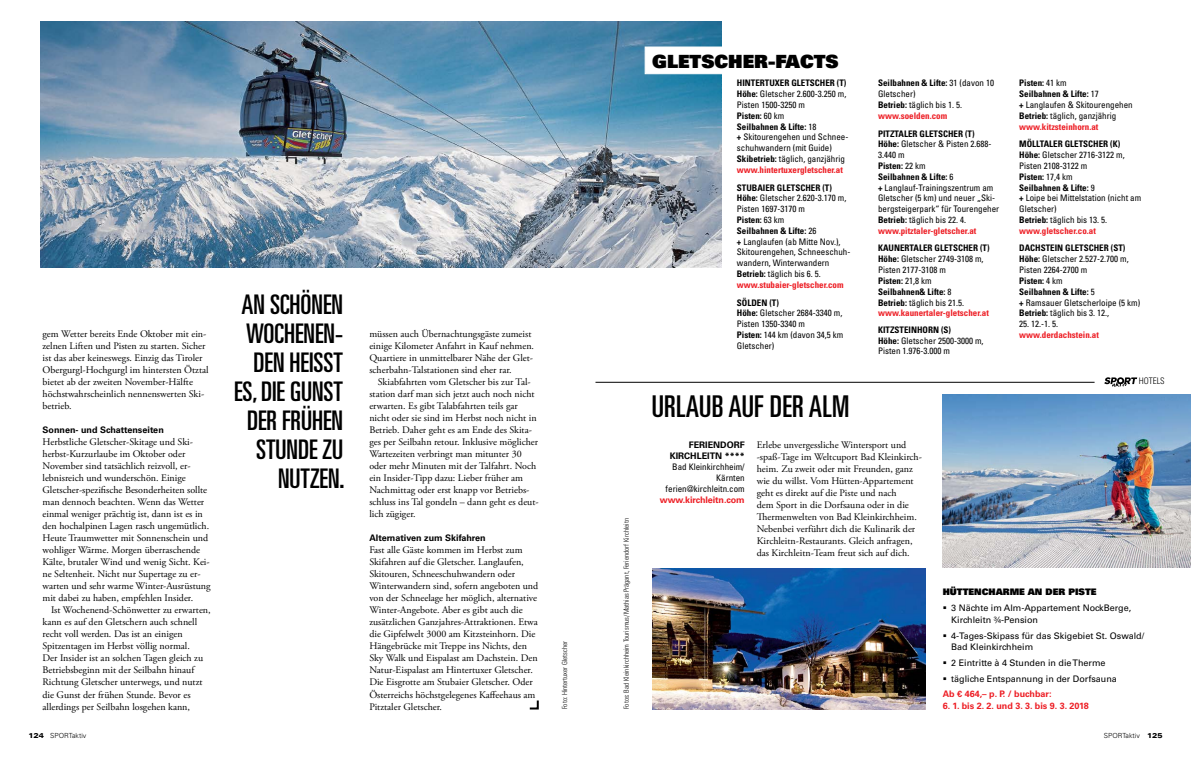
<style>
.page{position:relative;width:1191px;height:766px;background:#fff}
.page>*{position:absolute;margin:0;border:0;box-sizing:border-box;transform-origin:0 0}
.t1{font:ultra-condensed 30px "Univers LT Std";letter-spacing:.01em;color:#000}
.t2{font:ultra-condensed 27px/29px "Univers LT Std";color:#000;text-align:right}
.t3{font:18.2px "Univers LT Std X Black";color:#000}
.t4{font:10px/12px "Adobe Garamond Pro";color:#000}
.t5{font:condensed 9px/10.8px "Univers LT Std";color:#000}
.t6{font:9px/11.5px "Univers LT Std";color:#000}
.t7{font:700 condensed 9px/10.8px "Univers LT Std";color:#000}
.t8{font:700 9px/11px "Univers LT Std";color:#000;text-align:right}
.t9{font:700 9px "Univers LT Std";letter-spacing:-.01em;color:#ed1d24}
.t10{font:9px "Univers LT Std X Black";color:#000}
.t11{font:700 condensed 9px "Univers LT Std";color:#ed1d24}
.t12{font:300 condensed 9px "Univers LT Std";color:#000}
.t13{font:300 condensed 7px "Univers LT Std";color:#000}
.t14{font:300 7px "Univers LT Std";color:#000}
.s1{font-weight:700}
.s2{font-weight:700;color:#ed1d24}
.s3{font-weight:400}
.s4{color:#ed1d24}
.s5{font-weight:900;font-stretch:expanded}
</style>
<div class="page">
<svg style="left:1104px;top:377px;width:33px;height:10px"></svg>
<hr style="left:595px;top:382px;width:499px;height:1px;background:#000">
<img style="left:41px;top:22px;width:681px;height:245px">
<div style="left:644px;top:46px;width:135px;height:28px;background:#fff;border:1px solid #fff"></div>
<img style="left:942px;top:395px;width:249px;height:172px">
<img style="left:652px;top:568px;width:274px;height:141px">
<svg style="left:529px;top:700px;width:10px;height:10px"></svg>
<p class="t4" style="left:43px;top:328px;width:167px">gem Wetter bereits Ende Oktober mit ein&shy;zelnen Liften und Pisten zu starten. Sicher ist das aber keineswegs. Einzig das Tiroler Obergurgl-Hochgurgl im hintersten Ötztal bietet ab der zweiten November-Hälfte höchstwahrscheinlich nennenswerten Ski&shy;betrieb.</p>
<p class="t8" style="left:43px;top:424px;width:123px">Sonnen- und Schattenseiten</p>
<p class="t4" style="left:43px;top:436px;width:169px">Herbstliche Gletscher-Skitage und Ski&shy;herbst-Kurzurlaube im Oktober oder November sind tatsächlich reizvoll, er&shy;lebnisreich und wunderschön. Einige Gletscher-spezifische Besonderheiten sollte man dennoch beachten. Wenn das Wetter einmal weniger prächtig ist, dann ist es in den hochalpinen Lagen rasch ungemütlich.<br>Heute Traumwetter mit Sonnenschein und wohliger Wärme. Morgen überraschende Kälte, brutaler Wind und wenig Sicht. Kei&shy;ne Seltenheit. Nicht nur Supertage zu er&shy;warten und sehr warme Winter-Ausrüstung mit dabei zu haben, empfehlen Insider.</p>
<p class="t4" style="left:43px;top:604px;width:170px;text-indent:8px">Ist Wochenend-Schönwetter zu erwarten, kann es auf den Gletschern auch schnell recht voll werden. Das ist an einigen Spitzentagen im Herbst völlig normal.<br>Der Insider ist an solchen Tagen gleich zu Betriebsbeginn mit der Seilbahn hinauf Richtung Gletscher unterwegs, und nutzt die Gunst der frühen Stunde. Bevor es allerdings per Seilbahn losgehen kann,</p>
<h2 class="t2" style="left:234px;top:289px;width:112px">AN SCHÖNEN<br>WOCHENEN-<br>DEN HEISST<br>ES, DIE GUNST<br>DER FRÜHEN<br>STUNDE ZU<br>NUTZEN.</h2>
<h3 class="t3" style="left:652px;top:49px;width:188px">GLETSCHER-FACTS</h3>
<p class="t5" style="left:878px;top:78px;width:117px"><span class="s1">Seilbahnen &amp; Lifte:</span> 31 (davon 10<br>Gletscher)<br><span class="s1">Betrieb:</span> täglich bis 1. 5. <span class="s2">www.soelden.com</span></p>
<p class="t5" style="left:878px;top:128px;width:123px"><span class="s1">PITZTALER GLETSCHER (T)<br>Höhe:</span> Gletscher &amp; Pisten 2.688-<br>3.440 m<br><span class="s1">Pisten:</span> 22 km<br><span class="s1">Seilbahnen &amp; Lifte:</span> 6<br><span class="s1">+</span> Langlauf-Trainingszentrum am<br>Gletscher (5 km) und neuer „Ski&shy;bergsteigerpark“ für Tourengeher<br><span class="s1">Betrieb:</span> täglich bis 22. 4. <span class="s2">www.pitztaler-gletscher.at</span></p>
<p class="t7" style="left:878px;top:243px;width:113px">KAUNERTALER GLETSCHER (T)<br>Höhe: <span class="s3">Gletscher 2749-3108 m,<br>Pisten 2177-3108 m<br></span>Pisten: <span class="s3">21,8 km<br></span>Seilbahnen&amp; Lifte: <span class="s3">8<br></span>Betrieb: <span class="s3">täglich bis 21.5. </span><span class="s4">www.kaunertaler-gletscher.at</span></p>
<p class="t5" style="left:878px;top:324px;width:107px"><span class="s1">KITZSTEINHORN (S)<br>Höhe:</span> Gletscher 2500-3000 m,<br>Pisten 1.976-3.000 m</p>
<p class="t5" style="left:737px;top:78px;width:113px"><span class="s1">HINTERTUXER GLETSCHER (T)<br>Höhe:</span> Gletscher 2.600-3.250 m,<br>Pisten 1500-3250 m<br><span class="s1">Pisten:</span> 60 km<br><span class="s1">Seilbahnen &amp; Lifte:</span> 18<br><span class="s1">+</span> Skitourengehen und Schnee&shy;schuhwandern (mit Guide)<br><span class="s1">Skibetrieb:</span> täglich, ganzjährig <span class="s2">www.hintertuxergletscher.at</span></p>
<p class="t5" style="left:737px;top:182px;width:115px"><span class="s1">STUBAIER GLETSCHER (T)<br>Höhe:</span> Gletscher 2.620-3.170 m,<br>Pisten 1697-3170 m<br><span class="s1">Pisten:</span> 63 km<br><span class="s1">Seilbahnen &amp; Lifte:</span> 26<br><span class="s1">+</span> Langlaufen (ab Mitte Nov.),<br>Skitourengehen, Schneeschuh&shy;wandern, Winterwandern<br><span class="s1">Betrieb:</span> täglich bis 6. 5. <span class="s2">www.stubaier-gletscher.com</span></p>
<p class="t5" style="left:737px;top:297px;width:108px"><span class="s1">SÖLDEN (T)<br>Höhe:</span> Gletscher 2684-3340 m,<br>Pisten 1350-3340 m<br><span class="s1">Pisten:</span> 144 km (davon 34,5 km<br>Gletscher)</p>
<p class="t5" style="left:1019px;top:78px;width:115px"><span class="s1">Pisten:</span> 41 km<br><span class="s1">Seilbahnen &amp; Lifte:</span> 17<br><span class="s1">+</span> Langlaufen &amp; Skitourengehen<br><span class="s1">Betrieb:</span> täglich, ganzjährig <span class="s2">www.kitzsteinhorn.at</span></p>
<p class="t5" style="left:1019px;top:138px;width:123px"><span class="s1">MÖLLTALER GLETSCHER (K)<br>Höhe:</span> Gletscher 2716-3122 m,<br>Pisten 2108-3122 m<br><span class="s1">Pisten:</span> 17,4 km<br><span class="s1">Seilbahnen &amp; Lifte:</span> 9<br><span class="s1">+</span> Loipe bei Mittelstation (nicht am<br>Gletscher)<br><span class="s1">Betrieb:</span> täglich bis 13. 5. <span class="s2">www.gletscher.co.at</span></p>
<p class="t5" style="left:1019px;top:243px;width:122px"><span class="s1">DACHSTEIN GLETSCHER (ST)<br>Höhe:</span> Gletscher 2.527-2.700 m,<br>Pisten 2264-2700 m<br><span class="s1">Pisten:</span> 4 km<br><span class="s1">Seilbahnen &amp; Lifte:</span> 5<br><span class="s1">+</span> Ramsauer Gletscherloipe (5 km)<br><span class="s1">Betrieb:</span> täglich bis 3. 12.,</p>
<p class="t5" style="left:1019px;top:318px;width:40px">25. 12.-1. 5.</p>
<p class="t4" style="left:369px;top:328px;width:164px">müssen auch Übernachtungsgäste zumeist</p>
<p class="t11" style="left:1019px;top:329px;width:81px">www.derdachstein.at</p>
<p class="t4" style="left:369px;top:340px;width:166px;text-align:justify">einige Kilometer Anfahrt in Kauf nehmen.<br>Quartiere in unmittelbarer Nähe der Glet&shy;scherbahn-Talstationen sind eher rar.</p>
<p class="t4" style="left:369px;top:376px;width:171px;text-indent:8px">Skiabfahrten vom Gletscher bis zur Tal&shy;station darf man sich jetzt auch noch nicht erwarten. Es gibt Talabfahrten teils gar nicht oder sie sind im Herbst noch nicht in Betrieb. Daher geht es am Ende des Skita&shy;ges per Seilbahn retour. Inklusive möglicher Wartezeiten verbringt man mitunter 30 oder mehr Minuten mit der Talfahrt. Noch ein Insider-Tipp dazu: Lieber früher am Nachmittag oder erst knapp vor Betriebs&shy;schluss ins Tal gondeln – dann geht es deut&shy;lich zügiger.</p>
<p class="t8" style="left:369px;top:532px;width:118px">Alternativen zum Skifahren</p>
<p class="t4" style="left:369px;top:544px;width:170px">Fast alle Gäste kommen im Herbst zum Skifahren auf die Gletscher. Langlaufen, Skitouren, Schneeschuhwandern oder Winterwandern sind, sofern angeboten und von der Schneelage her möglich, alternative Winter-Angebote. Aber es gibt auch die zusätzlichen Ganzjahres-Attraktionen. Etwa die Gipfelwelt 3000 am Kitzsteinhorn. Die Hängebrücke mit Treppe ins Nichts, den Sky Walk und Eispalast am Dachstein. Den Natur-Eispalast am Hintertuxer Gletscher.<br>Die Eisgrotte am Stubaier Gletscher. Oder Österreichs höchstgelegenes Kaffeehaus am Pitztaler Gletscher.</p>
<p class="t12" style="left:1138px;top:375px;width:28px">HOTELS</p>
<h1 class="t1" style="left:651px;top:389px;width:199px">URLAUB AUF DER ALM</h1>
<p class="t4" style="left:756px;top:438px;width:167px">Erlebe unvergessliche Wintersport und -spaß-Tage im Weltcuport Bad Kleinkirch&shy;heim. Zu zweit oder mit Freunden, ganz wie du willst. Vom Hütten-Appartement geht es direkt auf die Piste und nach<br>dem Sport in die Dorfsauna oder in die Thermenwelten von Bad Kleinkirchheim.<br>Nebenbei verführt dich die Kulinarik der Kirchleitn-Restaurants. Gleich anfragen, das Kirchleitn-Team freut sich auf dich.</p>
<p class="t8" style="left:670px;top:439px;width:76px">FERIENDORF<br>KIRCHLEITN ****</p>
<p class="t5" style="left:665px;top:461px;width:81px;text-align:right">Bad Kleinkirchheim/<br>Kärnten ferien@kirchleitn.com</p>
<p class="t9" style="left:660px;top:495px;width:86px">www.kirchleitn.com</p>
<p class="t13" style="left:622px;top:709px;width:193px;rotate:-90deg">Fotos: Bad Kleinkirchheim Tourismus/Mathias Prägant, Feriendorf Kirchleitn</p>
<p class="t10" style="left:942px;top:586px;width:155px">HÜTTENCHARME AN DER PISTE</p>
<p class="t6" style="left:951px;top:602px;width:182px">3 Nächte im Alm-Appartement NockBerge,<br>Kirchleitn ¾-Pension</p>
<p class="t6" style="left:951px;top:629px;width:194px">4-Tages-Skipass für das Skigebiet St. Oswald/<br>Bad Kleinkirchheim</p>
<p class="t6" style="left:951px;top:654px;width:167px;line-height:15.8px">2 Eintritte à 4 Stunden in die Therme tägliche Entspannung in der Dorfsauna</p>
<p class="t9" style="left:942px;top:688px;width:110px">Ab € 464,– p. P. / buchbar:</p>
<p class="t9" style="left:942px;top:700px;width:148px">6. 1. bis 2. 2. und 3. 3. bis 9. 3. 2018</p>
<p class="t13" style="left:560px;top:709px;width:70px;rotate:-90deg">Foto: Hintertuxer Gletscher</p>
<p class="t14" style="left:28px;top:730px;width:60px"><span class="s5">124</span> SPORTaktiv</p>
<p class="t14" style="left:1103px;top:730px;width:60px">SPORTaktiv <span class="s5">125</span></p>
</div>
